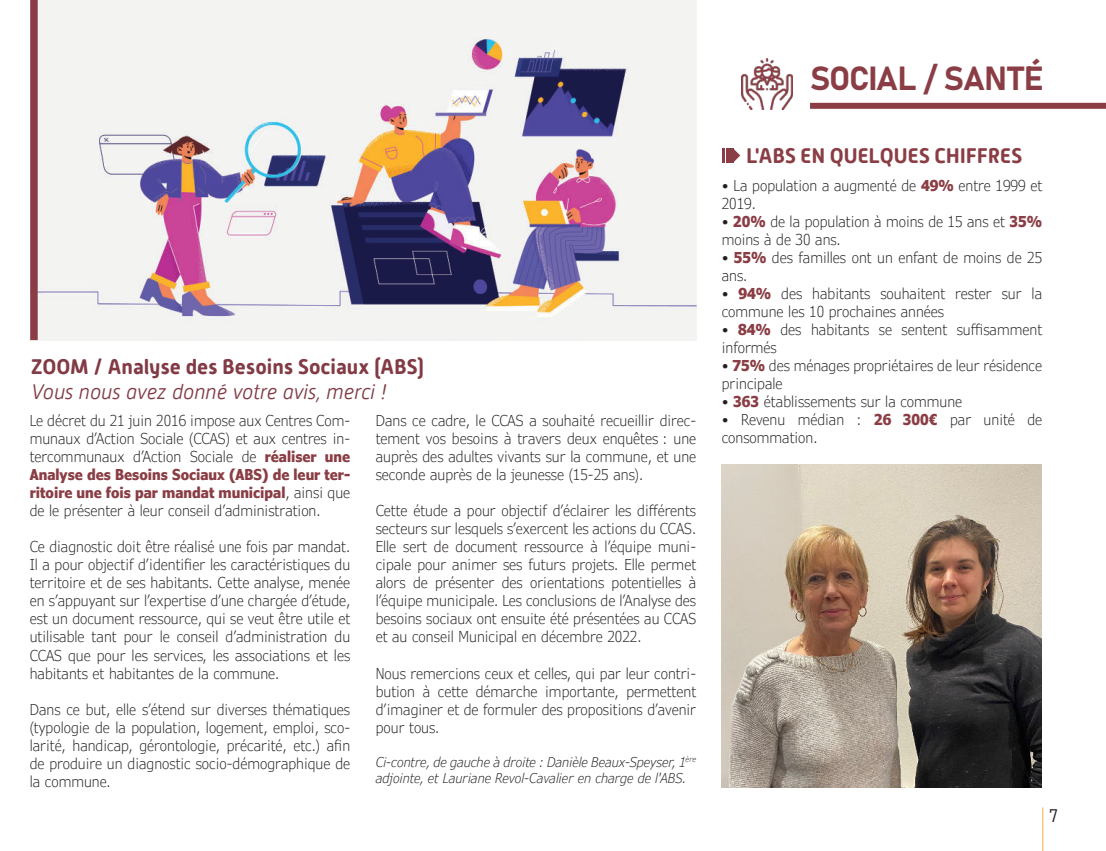
<style>
.page{position:relative;width:1106px;height:851px;background:#fff}
.page>*{position:absolute;margin:0;border:0;box-sizing:border-box;transform-origin:0 0}
.t1{font:33px "Bahnschrift";letter-spacing:-.02em;color:#8a3d44}
.t2{font:700 21px "Alwyn New Rounded";letter-spacing:-.005em;color:#823b45}
.t3{font:italic 300 21px "Alwyn New Rounded";letter-spacing:-.01em;color:#823b45}
.t4{font:700 21px "Alwyn New Rounded";letter-spacing:-.005em;color:#8a3d44}
.t5{font:18px "Bahnschrift";color:#231f20}
.t6{font:300 condensed 15px/18px "Verdana Pro";color:#231f20}
.t7{font:italic 300 condensed 13.5px/16.2px "Verdana Pro";color:#231f20}
.s1{font-weight:700;color:#8a3d44}
</style>
<div class="page">
<img style="left:38px;top:0;width:658px;height:340px">
<img style="left:721px;top:464px;width:320px;height:323px">
<hr style="left:1042px;top:807px;width:1px;height:43px;background:#fbb655">
<div style="left:810px;top:103px;width:296px;height:6px;background:#8a3d44"></div>
<img style="left:741px;top:58px;width:51px;height:51px">
<svg style="left:733px;top:148px;width:7px;height:14px"></svg>
<div style="left:726px;top:148px;width:7px;height:14px;background:#8a3d44"></div>
<hr style="left:721px;top:148px;width:3px;height:14px;background:#8a3d44">
<div style="left:30px;top:0;width:8px;height:340px;background:#8a3d44"></div>
<h2 class="t2" style="left:31px;top:354px;width:395px">ZOOM / Analyse des Besoins Sociaux (ABS)</h2>
<h2 class="t3" style="left:31px;top:383px;width:358px">Vous nous avez donné votre avis, merci !</h2>
<p class="t6" style="left:376px;top:413px;width:322px;text-align:justify">Dans ce cadre, le CCAS a souhaité recueillir direc&shy;tement vos besoins à travers deux enquêtes : une auprès des adultes vivants sur la commune, et une seconde auprès de la jeunesse (15-25 ans).</p>
<p class="t6" style="left:376px;top:502px;width:322px;text-align:justify">Cette étude a pour objectif d’éclairer les différents secteurs sur lesquels s’exercent les actions du CCAS.<br>Elle sert de document ressource à l’équipe muni&shy;cipale pour animer ses futurs projets. Elle permet alors de présenter des orientations potentielles à l’équipe municipale. Les conclusions de l’Analyse des besoins sociaux ont ensuite été présentées au CCAS et au conseil Municipal en décembre 2022.</p>
<p class="t6" style="left:376px;top:665px;width:322px;text-align:justify">Nous remercions ceux et celles, qui par leur contri&shy;bution à cette démarche importante, permettent d’imaginer et de formuler des propositions d’avenir pour tous.</p>
<p class="t7" style="left:376px;top:754px;width:322px">Ci-contre, de gauche à droite : Danièle Beaux-Speyser, 1<sup>ère </sup>adjointe, et Lauriane Revol-Cavalier en charge de l'ABS.</p>
<p class="t6" style="left:30px;top:413px;width:322px;text-align:justify">Le décret du 21 juin 2016 impose aux Centres Com&shy;munaux d’Action Sociale (CCAS) et aux centres in&shy;tercommunaux d’Action Sociale de <span class="s1">réaliser une Analyse des Besoins Sociaux (ABS) de leur ter&shy;ritoire une fois par mandat municipal</span>, ainsi que de le présenter à leur conseil d’administration.</p>
<p class="t6" style="left:30px;top:538px;width:322px;text-align:justify">Ce diagnostic doit être réalisé une fois par mandat.<br>Il a pour objectif d’identifier les caractéristiques du territoire et de ses habitants. Cette analyse, menée en s’appuyant sur l’expertise d’une chargée d’étude, est un document ressource, qui se veut être utile et utilisable tant pour le conseil d’administration du CCAS que pour les services, les associations et les habitants et habitantes de la commune.</p>
<p class="t6" style="left:30px;top:701px;width:322px;text-align:justify">Dans ce but, elle s’étend sur diverses thématiques (typologie de la population, logement, emploi, sco&shy;larité, handicap, gérontologie, précarité, etc.) afin de produire un diagnostic socio-démographique de la commune.</p>
<h1 class="t1" style="left:810px;top:58px;width:235px">SOCIAL / SANTÉ</h1>
<h2 class="t4" style="left:746px;top:144px;width:277px">L'ABS EN QUELQUES CHIFFRES</h2>
<p class="t6" style="left:721px;top:177px;width:322px">• La population a augmenté de <span class="s1">49%</span> entre 1999 et<br>2019.</p>
<p class="t6" style="left:721px;top:213px;width:322px">• <span class="s1">20%</span> de la population à moins de 15 ans et <span class="s1">35% </span>moins à de 30 ans.</p>
<p class="t6" style="left:721px;top:249px;width:322px">• <span class="s1">55%</span> des familles ont un enfant de moins de 25 ans.</p>
<p class="t6" style="left:721px;top:285px;width:322px">• <span class="s1">94%</span> des habitants souhaitent rester sur la commune les 10 prochaines années</p>
<p class="t6" style="left:721px;top:321px;width:322px">• <span class="s1">84%</span> des habitants se sentent suffisamment informés</p>
<p class="t6" style="left:721px;top:357px;width:322px">• <span class="s1">75%</span> des ménages propriétaires de leur résidence principale</p>
<p class="t6" style="left:721px;top:393px;width:242px">• <span class="s1">363</span> établissements sur la commune</p>
<p class="t6" style="left:721px;top:411px;width:322px">• Revenu médian : <span class="s1">26 300€</span> par unité de consommation.</p>
<p class="t5" style="left:1049px;top:808px;width:11px">7</p>
</div>
